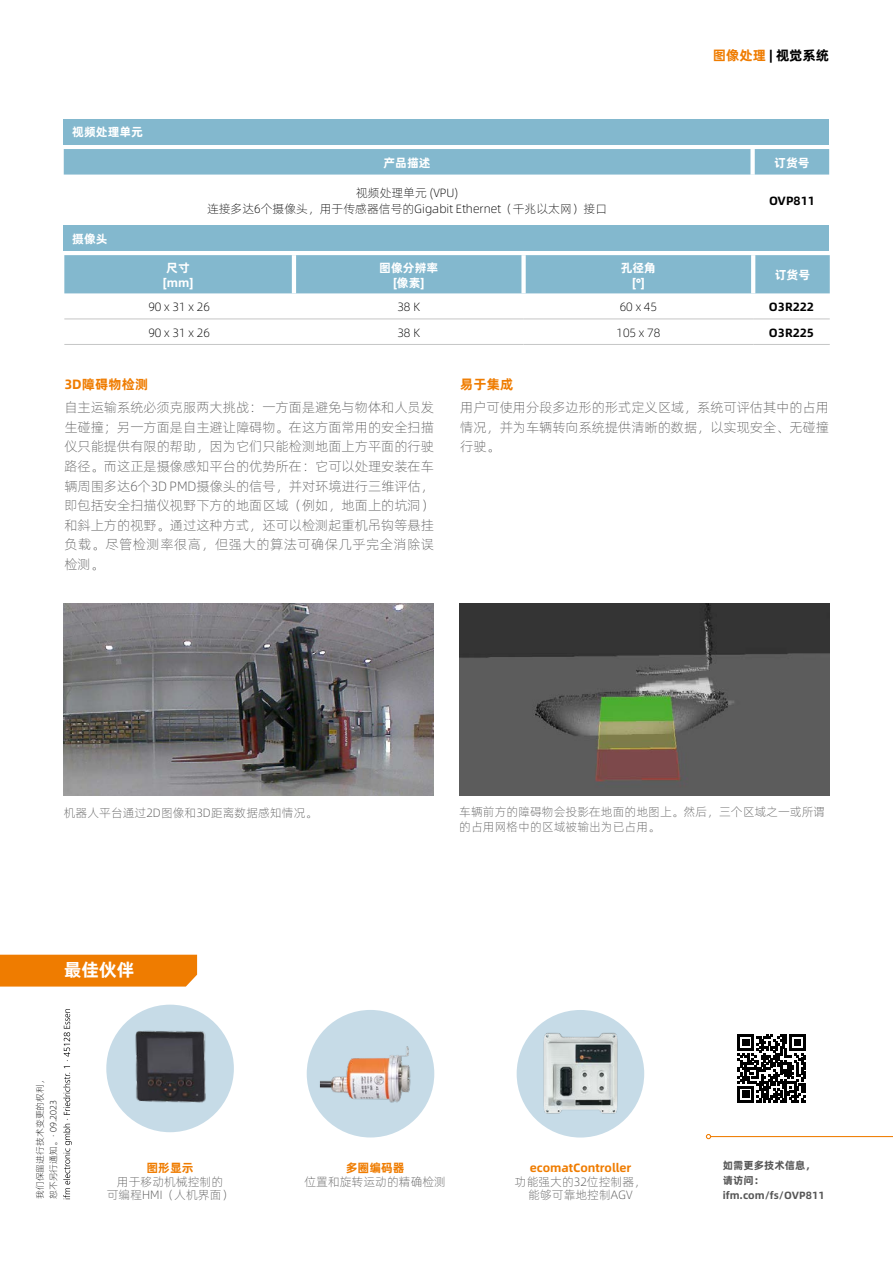
<style>
.page{position:relative;width:893px;height:1263px;background:#fff}
.page>*{position:absolute;margin:0;border:0;box-sizing:border-box;transform-origin:0 0}
.t1{font:18px "Alibaba Pu Hui Ti B";color:#fff}
.Fließtext{font:13.5px/19.5px "Alibaba Pu Hui Ti L";letter-spacing:-.005em;color:#565656;text-align:justify}
.Fließtext_Headline{font:13.5px "Alibaba Pu Hui Ti B";color:#ef7c00}
.Box_Produktgruppe{font:13.5px "Alibaba Pu Hui Ti B";color:#000}
.Tabellentext_zentriert{font:12px "Alibaba Pu Hui Ti L";color:#000}
.Legende{font:12px/15px "Alibaba Pu Hui Ti L";color:#565656}
.Best_Friends_Fließtext{font:12px/13.5px "Alibaba Pu Hui Ti L";color:#565656;text-align:center}
.Tabellenkopf{font:12px/15.8px "Alibaba Pu Hui Ti B";color:#fff}
.Best_Friends_Headline_orange{font:12px "Alibaba Pu Hui Ti B";color:#ef7c00}
.BESTELLNUMMER{font:12px "Alibaba Pu Hui Ti B";color:#000}
.Tabelle_Subheadline{font:12px "Alibaba Pu Hui Ti B";color:#fff}
.QR_Code_linksbündig{font:10.5px/15px "Alibaba Pu Hui Ti B";color:#565656}
.Datum{font:9px/13.5px "Alibaba Pu Hui Ti L";color:#000}
.s1{color:#ef7c00}
</style>
<div class="page">
<div style="left:0;top:955px;width:197px;height:31px;background:#ef7c00"></div>
<hr style="left:711px;top:1136px;width:182px;height:1px;background:#ef7c00">
<svg style="left:706px;top:1134px;width:5px;height:5px"></svg>
<svg style="left:63px;top:1009px;width:9px;height:190px"></svg>
<div style="left:517px;top:1010px;width:127px;height:127px;background:#c6dbe7;border-radius:50%"></div>
<img style="left:528px;top:1022px;width:104px;height:104px">
<img style="left:106px;top:1005px;width:128px;height:127px;border-radius:64px">
<div style="left:307px;top:1010px;width:127px;height:127px;background:#c6dbe7;border-radius:50%"></div>
<img style="left:320px;top:1025px;width:101px;height:98px">
<hr style="left:64px;top:319px;width:230px;height:1px;background:#c5c6c6">
<hr style="left:294px;top:319px;width:230px;height:1px;background:#c5c6c6">
<hr style="left:524px;top:319px;width:229px;height:1px;background:#c5c6c6">
<hr style="left:753px;top:319px;width:77px;height:1px;background:#c5c6c6">
<hr style="left:294px;top:344px;width:230px;height:1px;background:#c5c6c6">
<hr style="left:524px;top:344px;width:229px;height:1px;background:#c5c6c6">
<hr style="left:753px;top:344px;width:77px;height:1px;background:#c5c6c6">
<hr style="left:64px;top:344px;width:230px;height:1px;background:#c5c6c6">
<div style="left:64px;top:255px;width:766px;height:38px;background:#83b8ce"></div>
<hr style="left:292px;top:255px;width:4px;height:38px;background:#fff">
<div style="left:521px;top:255px;width:5px;height:38px;background:#fff"></div>
<svg style="left:751px;top:255px;width:4px;height:38px"></svg>
<img style="left:64px;top:604px;width:370px;height:191px">
<img style="left:459px;top:604px;width:370px;height:191px">
<div style="left:64px;top:149px;width:765px;height:26px;background:#83b8ce"></div>
<div style="left:750px;top:149px;width:5px;height:26px;background:#fff"></div>
<div style="left:64px;top:119px;width:765px;height:26px;background:#83b8ce"></div>
<div style="left:64px;top:226px;width:765px;height:25px;background:#83b8ce"></div>
<svg style="left:738px;top:1034px;width:68px;height:68px"></svg>
<p class="Box_Produktgruppe" style="left:713px;top:44px;width:118px"><span class="s1">图像处理</span> | 视觉系统</p>
<p class="Tabelle_Subheadline" style="left:72px;top:123px;width:72px">视频处理单元</p>
<p class="Tabelle_Subheadline" style="left:72px;top:229px;width:37px">摄像头</p>
<p class="Tabellenkopf" style="left:383px;top:154px;width:49px">产品描述</p>
<p class="Tabellenkopf" style="left:774px;top:154px;width:37px">订货号</p>
<p class="Tabellentext_zentriert" style="left:356px;top:184px;width:104px">视频处理单元 (VPU)</p>
<p class="Tabellentext_zentriert" style="left:207px;top:200px;width:402px">连接多达6个摄像头，用于传感器信号的Gigabit Ethernet（千兆以太网）接口</p>
<p class="BESTELLNUMMER" style="left:769px;top:191px;width:47px">OVP811</p>
<p class="Tabellenkopf" style="left:163px;top:259px;width:32px">尺寸[mm]</p>
<p class="Tabellenkopf" style="left:379px;top:259px;width:61px">图像分辨率</p>
<p class="Tabellenkopf" style="left:393px;top:274px;width:33px">[像素]</p>
<p class="Tabellenkopf" style="left:621px;top:259px;width:37px">孔径角</p>
<p class="Tabellenkopf" style="left:632px;top:274px;width:14px">[°]</p>
<p class="Tabellenkopf" style="left:775px;top:267px;width:37px">订货号</p>
<p class="Tabellentext_zentriert" style="left:148px;top:298px;width:63px">90 x 31 x 26</p>
<p class="Tabellentext_zentriert" style="left:397px;top:298px;width:24px">38 K</p>
<p class="Tabellentext_zentriert" style="left:620px;top:298px;width:39px">60 x 45</p>
<p class="BESTELLNUMMER" style="left:769px;top:297px;width:47px">O3R222</p>
<p class="Tabellentext_zentriert" style="left:148px;top:324px;width:63px">90 x 31 x 26</p>
<p class="Tabellentext_zentriert" style="left:397px;top:324px;width:24px">38 K</p>
<p class="Tabellentext_zentriert" style="left:616px;top:324px;width:45px">105 x 78</p>
<p class="BESTELLNUMMER" style="left:769px;top:323px;width:47px">O3R225</p>
<p class="Fließtext_Headline" style="left:64px;top:373px;width:86px">3D障碍物检测</p>
<p class="Fließtext" style="left:64px;top:397px;width:371px">自主运输系统必须克服两大挑战：一方面是避免与物体和人员发生碰撞；另一方面是自主避让障碍物。在这方面常用的安全扫描仪只能提供有限的帮助，因为它们只能检测地面上方平面的行驶路径。而这正是摄像感知平台的优势所在：它可以处理安装在车辆周围多达6个3D PMD摄像头的信号，并对环境进行三维评估，即包括安全扫描仪视野下方的地面区域（例如，地面上的坑洞）和斜上方的视野。通过这种方式，还可以检测起重机吊钩等悬挂负载。尽管检测率很高，但强大的算法可确保几乎完全消除误检测。</p>
<p class="Fließtext_Headline" style="left:460px;top:373px;width:55px">易于集成</p>
<p class="Fließtext" style="left:460px;top:397px;width:370px">用户可使用分段多边形的形式定义区域，系统可评估其中的占用情况，并为车辆转向系统提供清晰的数据，以实现安全、无碰撞行驶。</p>
<p class="Legende" style="left:64px;top:805px;width:255px">机器人平台通过2D图像和3D距离数据感知情况。</p>
<p class="Legende" style="left:459px;top:803px;width:368px">车辆前方的障碍物会投影在地面的地图上。然后，三个区域之一或所谓的占用网格中的区域被输出为已占用。</p>
<h1 class="t1" style="left:64px;top:956px;width:72px">最佳伙伴</h1>
<p class="Datum" style="left:33px;top:1199px;width:125px;rotate:-90deg">我们保留进行技术变更的权利，恕不另行通知。· 09.2023</p>
<p class="Best_Friends_Headline_orange" style="left:146px;top:1158px;width:49px">图形显示</p>
<p class="Best_Friends_Fließtext" style="left:107px;top:1174px;width:128px">用于移动机械控制的<br>可编程HMI（人机界面）</p>
<p class="Best_Friends_Headline_orange" style="left:346px;top:1158px;width:61px">多圈编码器</p>
<p class="Best_Friends_Fließtext" style="left:304px;top:1174px;width:143px">位置和旋转运动的精确检测</p>
<p class="Best_Friends_Headline_orange" style="left:530px;top:1158px;width:103px">ecomatController</p>
<p class="Best_Friends_Fließtext" style="left:515px;top:1174px;width:133px">功能强大的32位控制器，能够可靠地控制AGV</p>
<p class="QR_Code_linksbündig" style="left:723px;top:1157px;width:94px">如需更多技术信息，请访问：</p>
<p class="QR_Code_linksbündig" style="left:723px;top:1187px;width:103px">ifm.com/fs/OVP811</p>
</div>
